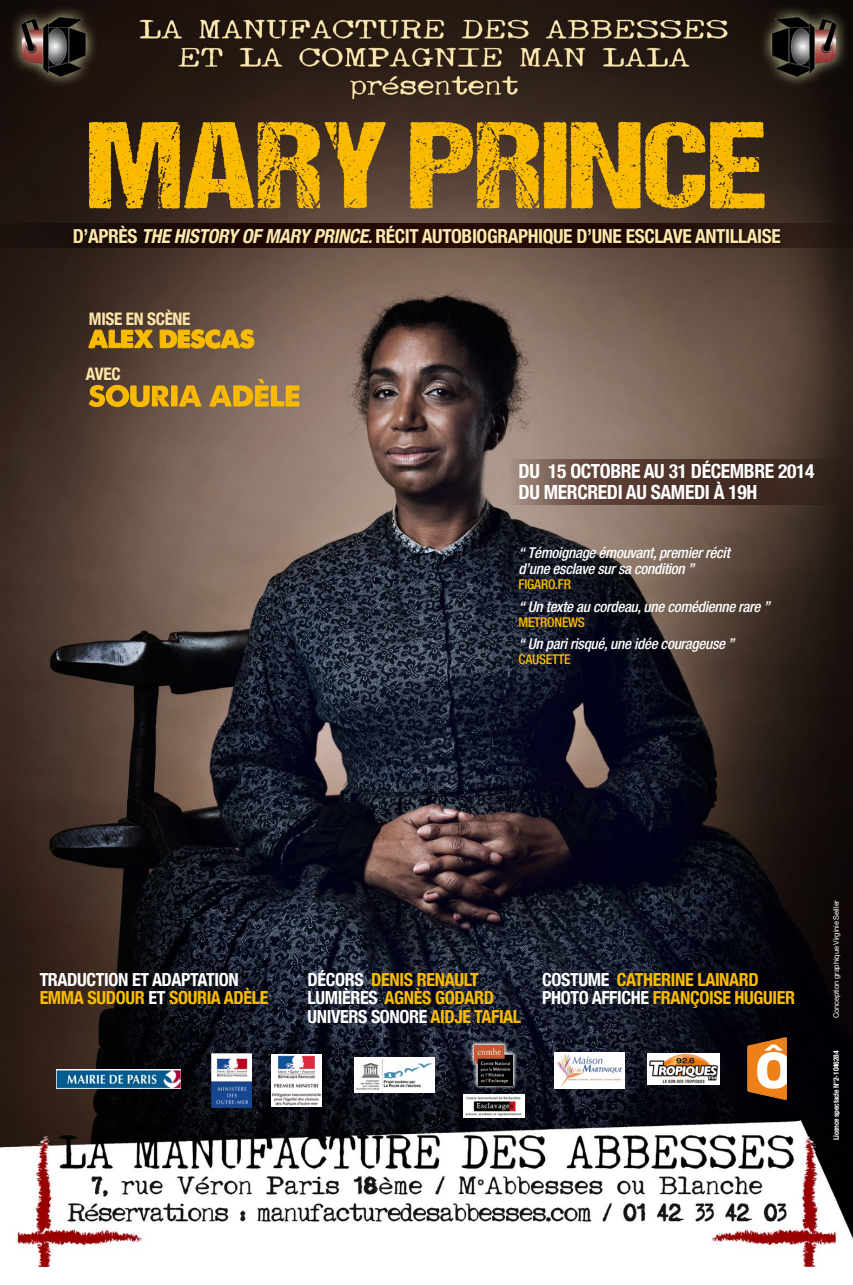
<style>
.page{position:relative;width:853px;height:1285px;background:#fff}
.page>*{position:absolute;margin:0;border:0;box-sizing:border-box;transform-origin:0 0}
.t1{font:700 condensed 19.5px/20.2px "Helvetica Neue";letter-spacing:-.02em;color:#fff}
.t2{font:700 condensed 19.35px "Helvetica Neue";letter-spacing:-.02em;color:#ffe7ab}
.t3{font:700 condensed 18px/18.8px "Helvetica Neue";letter-spacing:-.02em;color:#fabb00}
.t4{font:700 condensed 18px "Helvetica Neue";letter-spacing:-.02em;color:#fff}
.t5{font:700 condensed 17.25px "Helvetica Neue";color:#ffe7ab}
.t6{font:italic 500 condensed 15px/15.8px "Helvetica Neue";letter-spacing:-.02em;color:#fff}
.t7{font:500 condensed 13.5px "Helvetica Neue";letter-spacing:-.02em;color:#fabb00}
.t8{font:7.5px "Helvetica Neue";letter-spacing:-.02em;color:#fff}
.t9{font:700 condensed 7.5px "Helvetica Neue";letter-spacing:-.02em;color:#fff}
.s1{font-style:italic}
.s2{color:#fff}
</style>
<div class="page">
<img style="left:0;top:0;width:852px;height:1268px">
<img style="left:56px;top:1070px;width:125px;height:18px">
<img style="left:211px;top:1053px;width:40px;height:54px">
<img style="left:271px;top:1054px;width:50px;height:52px">
<img style="left:354px;top:1057px;width:80px;height:35px">
<img style="left:554px;top:1052px;width:70px;height:36px">
<img style="left:647px;top:1053px;width:72px;height:31px">
<img style="left:747px;top:1036px;width:39px;height:64px">
<img style="left:463px;top:1094px;width:61px;height:23px">
<svg style="left:469px;top:1040px;width:48px;height:49px"></svg>
<img style="left:474px;top:1045px;width:38px;height:40px">
<svg style="left:0;top:223px;width:852px;height:24px;background:#211510"></svg>
<svg style="left:504px;top:459px;width:340px;height:46px;background:#563e34"></svg>
<svg style="left:89px;top:122px;width:675px;height:87px;background:#ae8211"></svg>
<div style="left:71px;top:223px;width:711px;height:24px;background:#000;opacity:.75"></div>
<svg style="left:88px;top:329px;width:166px;height:20px;background:#be8f15"></svg>
<svg style="left:89px;top:379px;width:210px;height:28px;background:#af8629"></svg>
<p class="t2" style="left:73px;top:225px;width:434px">D’APRÈS <span class="s1">THEHISTORY OFMARY PRINCE.</span>R ÉCIT AUTO BIO GRAPHI</p>
<p class="t2" style="left:542px;top:225px;width:239px">QUE D’UNE ESCLAVE ANTILLAISE</p>
<p class="t5" style="left:89px;top:308px;width:68px">MISE ENSCÈNE</p>
<p class="t5" style="left:86px;top:363px;width:10px">AVEC</p>
<p class="t1" style="left:518px;top:461px;width:297px">DU 15 OCTOBRE AU 31 DÉCEMBRE 2014<br>DU MERCREDI AU SAMEDI À 19H</p>
<p class="t6" style="left:518px;top:545px;width:213px">“ Témoignage émouvant, premier récit d’une esclave sur sa condition ”</p>
<p class="t7" style="left:518px;top:576px;width:54px">FIGARO.FR</p>
<p class="t6" style="left:518px;top:598px;width:252px">“ Un texte au cordeau, une comédienne rare ”</p>
<p class="t7" style="left:518px;top:614px;width:68px">METRONEWS</p>
<p class="t6" style="left:518px;top:635px;width:217px">“ Un pari risqué, une idée courageuse ”</p>
<p class="t7" style="left:518px;top:651px;width:53px">CAUSETTE</p>
<p class="t4" style="left:40px;top:968px;width:200px">TRADUCTION ET ADAPTATION</p>
<p class="t3" style="left:40px;top:988px;width:12px">EMM</p>
<p class="t3" style="left:74px;top:988px;width:179px">A SUDOUR <span class="s2">ET</span> SOURIA ADÈLE</p>
<p class="t3" style="left:307px;top:969px;width:188px"><span class="s2">DÉCORS</span> DENIS RENAULT<br><span class="s2">LUM IÈRES</span> AGNÈS GODARD<br><span class="s2">UNIVERS SONORE</span> AIDJE TAFIAL</p>
<p class="t3" style="left:542px;top:969px;width:165px"><span class="s2">COSTUM E</span> CATHERINE LAINAR</p>
<p class="t3" style="left:542px;top:969px;width:239px;text-indent:206px">D<br><span class="s2">PHOTO AFFICHE</span> FRANÇOISE HUGUIER</p>
<p class="t8" style="left:831px;top:1018px;width:120px;rotate:-90deg">Conception graphique Virginie Seiller</p>
<p class="t9" style="left:831px;top:1140px;width:91px;rotate:-90deg">LICENCE SPECTACLE N°2-1046284</p>
</div>
